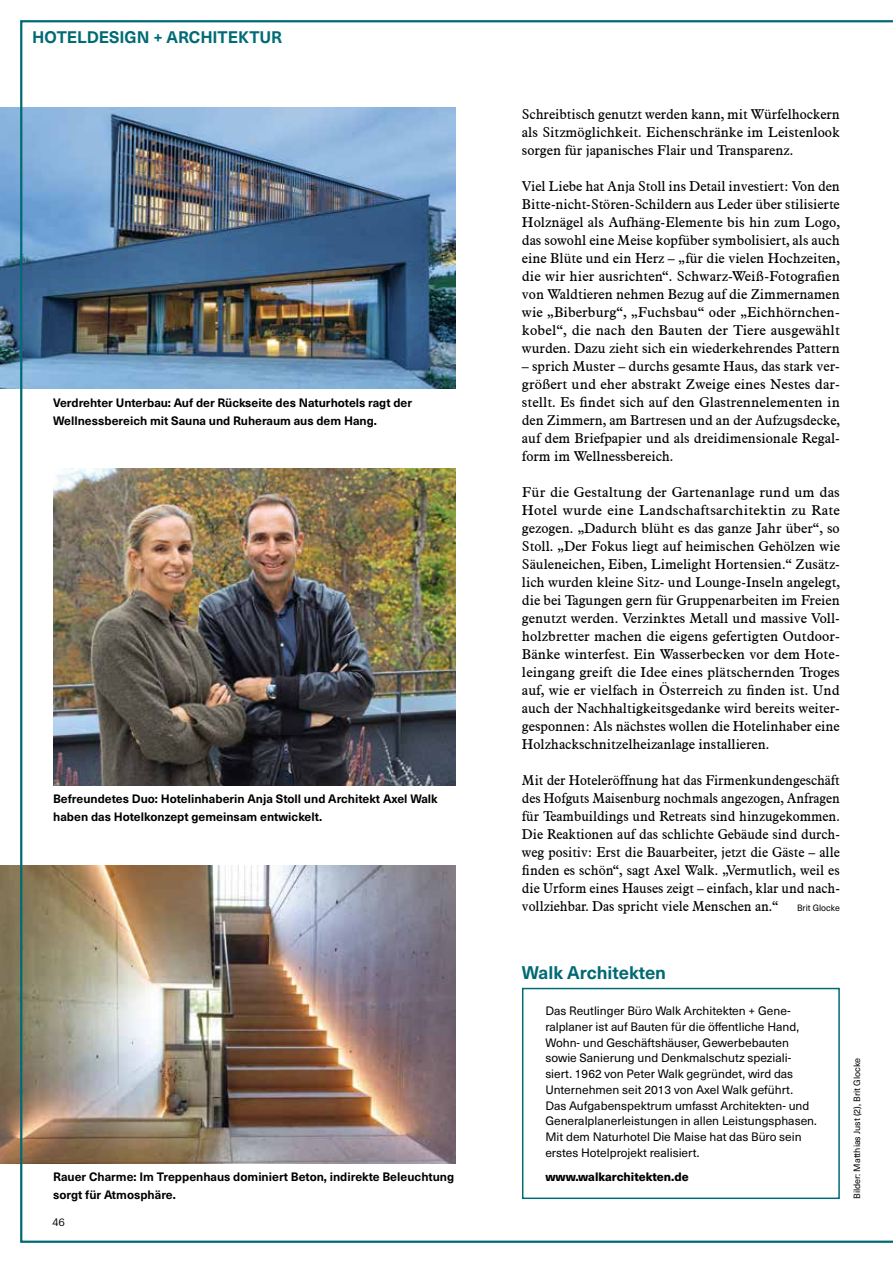
<style>
.page{position:relative;width:893px;height:1263px;background:#fff}
.page>*{position:absolute;margin:0;border:0;box-sizing:border-box;transform-origin:0 0}
.t1{font:700 18px "Neue Haas Unica Pro";color:#006a73}
.t2{font:700 16.5px "Neue Haas Unica Pro";letter-spacing:-.005em;color:#006b75}
.t3{font:13.95px/18px "Aldine 721 BT";color:#000;text-align:justify}
.t4{font:12px/15.8px "Neue Haas Unica Pro";color:#000}
.t5{font:700 12px/18px "Neue Haas Unica Pro";color:#000}
.t6{font:800 12px "Neue Haas Unica Pro";color:#000}
.t7{font:10.5px "Graphik";color:#000}
.t8{font:9px "Neue Haas Unica Pro";color:#000}
</style>
<div class="page">
<img style="left:0;top:865px;width:20px;height:298px">
<img style="left:0;top:108px;width:20px;height:281px">
<img style="left:20px;top:20px;width:873px;height:1223px">
<div style="left:522px;top:988px;width:318px;height:211px;border:2px solid #006b75"></div>
<img style="left:53px;top:468px;width:402px;height:317px">
<p class="t2" style="left:32px;top:27px;width:251px">HOTELDESIGN + ARCHITEKTUR</p>
<p class="t5" style="left:53px;top:394px;width:361px">Verdrehter Unterbau: Auf der Rückseite des Naturhotels ragt der<br>Wellnessbereich mit Sauna und Ruheraum aus dem Hang.</p>
<p class="t5" style="left:53px;top:790px;width:386px">Befreundetes Duo: Hotelinhaberin Anja Stoll und Architekt Axel Walk haben das Hotelkonzept gemeinsam entwickelt.</p>
<p class="t5" style="left:53px;top:1168px;width:403px">Rauer Charme: Im Treppenhaus dominiert Beton, indirekte Beleuchtung sorgt für Atmosphäre.</p>
<p class="t7" style="left:52px;top:1214px;width:15px">46</p>
<p class="t3" style="left:522px;top:105px;width:319px">Schreibtisch genutzt werden kann, mit Würfelhockern als Sitzmöglichkeit. Eichenschränke im Leistenlook sorgen für japanisches Flair und Transparenz.</p>
<p class="t3" style="left:522px;top:177px;width:319px">Viel Liebe hat Anja Stoll ins Detail investiert: Von den Bitte-nicht-Stören-Schildern aus Leder über stilisierte Holznägel als Aufhäng-Elemente bis hin zum Logo, das sowohl eine Meise kopfüber symbolisiert, als auch eine Blüte und ein Herz – „für die vielen Hochzeiten, die wir hier ausrichten“. Schwarz-Weiß-Fotografien von Waldtieren nehmen Bezug auf die Zimmernamen wie „Biberburg“, „Fuchsbau“ oder „Eichhörnchen&shy;kobel“, die nach den Bauten der Tiere ausgewählt wurden. Dazu zieht sich ein wiederkehrendes Pattern</p>
<p class="t3" style="left:522px;top:357px;width:319px">– sprich Muster – durchs gesamte Haus, das stark ver&shy;größert und eher abstrakt Zweige eines Nestes dar&shy;stellt. Es findet sich auf den Glastrennelementen in den Zimmern, am Bartresen und an der Aufzugsdecke, auf dem Briefpapier und als dreidimensionale Regal&shy;form im Wellnessbereich.</p>
<p class="t3" style="left:522px;top:483px;width:319px">Für die Gestaltung der Gartenanlage rund um das Hotel wurde eine Landschaftsarchitektin zu Rate gezogen. „Dadurch blüht es das ganze Jahr über“, so Stoll. „Der Fokus liegt auf heimischen Gehölzen wie Säuleneichen, Eiben, Limelight Hortensien.“ Zusätz&shy;lich wurden kleine Sitz- und Lounge-Inseln angelegt, die bei Tagungen gern für Gruppenarbeiten im Freien genutzt werden. Verzinktes Metall und massive Voll&shy;holzbretter machen die eigens gefertigten Outdoor-Bänke winterfest. Ein Wasserbecken vor dem Hote&shy;leingang greift die Idee eines plätschernden Troges auf, wie er vielfach in Österreich zu finden ist. Und auch der Nachhaltigkeitsgedanke wird bereits weiter&shy;gesponnen: Als nächstes wollen die Hotelinhaber eine Holzhackschnitzelheizanlage installieren.</p>
<p class="t3" style="left:522px;top:771px;width:319px">Mit der Hoteleröffnung hat das Firmenkundengeschäft des Hofguts Maisenburg nochmals angezogen, Anfragen für Teambuildings und Retreats sind hinzugekommen.<br>Die Reaktionen auf das schlichte Gebäude sind durch&shy;weg positiv: Erst die Bauarbeiter, jetzt die Gäste – alle finden es schön“, sagt Axel Walk. „Vermutlich, weil es die Urform eines Hauses zeigt – einfach, klar und nach&shy;vollziehbar. Das spricht viele Menschen an.“</p>
<p class="t8" style="left:797px;top:902px;width:44px">Brit Glocke</p>
<p class="t1" style="left:522px;top:961px;width:146px">Walk Architekten</p>
<p class="t4" style="left:545px;top:1003px;width:273px">Das Reutlinger Büro Walk Architekten + Gene&shy;ralplaner ist auf Bauten für die öffentliche Hand, Wohn- und Geschäftshäuser, Gewerbebauten sowie Sanierung und Denkmalschutz speziali&shy;siert. 1962 von Peter Walk gegründet, wird das Unternehmen seit 2013 von Axel Walk geführt.<br>Das Aufgabenspektrum umfasst Architekten- und Generalplanerleistungen in allen Leistungsphasen.<br>Mit dem Naturhotel Die Maise hat das Büro sein erstes Hotelprojekt realisiert.</p>
<p class="t6" style="left:545px;top:1169px;width:145px">www.walkarchitekten.de</p>
<p class="t8" style="left:852px;top:1199px;width:143px;rotate:-90deg">Bilder: Matthias Just (2), Brit Glocke</p>
</div>
